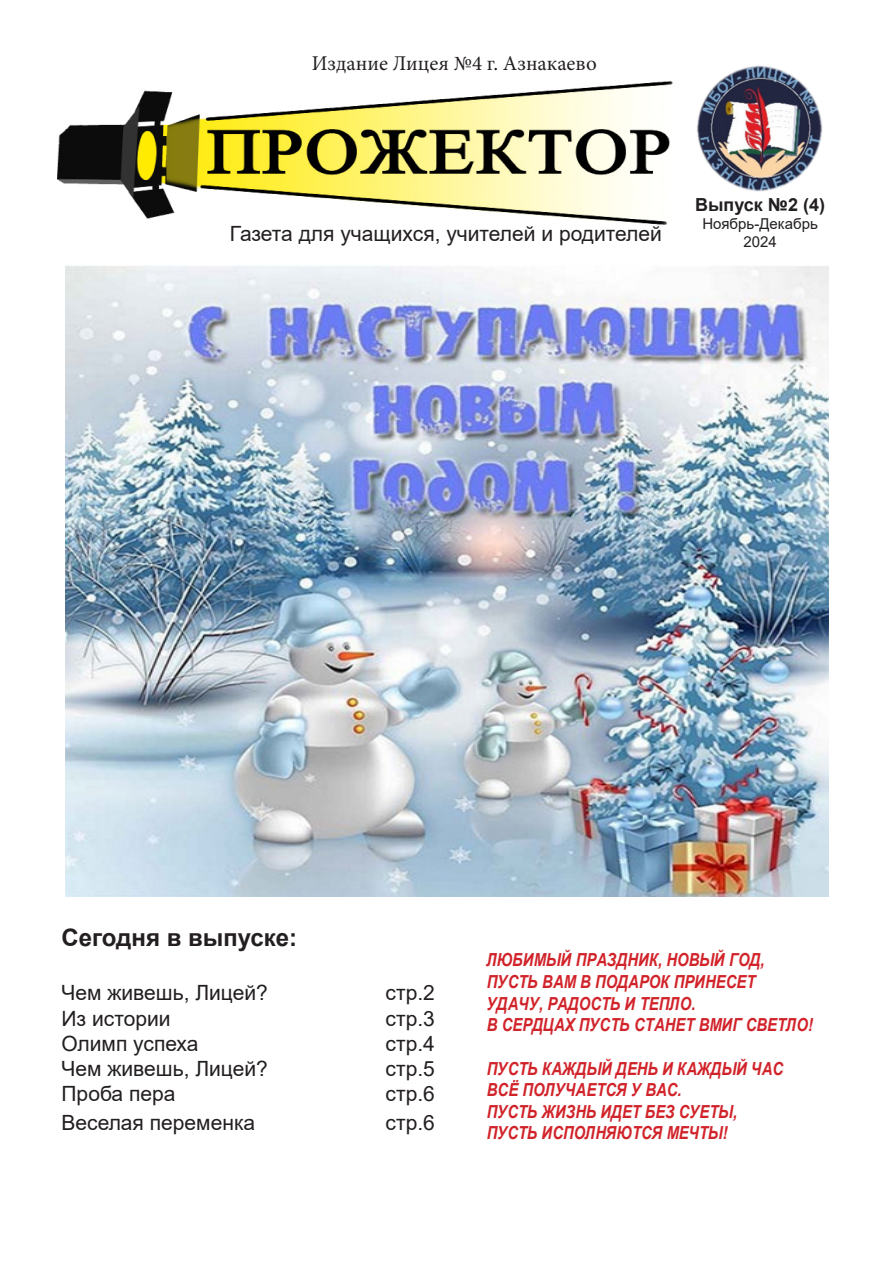
<style>
.page{position:relative;width:893px;height:1263px;background:#fff}
.page>*{position:absolute;margin:0;border:0;box-sizing:border-box;transform-origin:0 0}
.t1{font:700 24px "Arial";color:#231f20}
.t2{font:21px "Arial";color:#231f20}
.t3{font:21px "Minion Pro";color:#231f20}
.t4{font:italic 700 18px "Arial Narrow";color:#d1232a}
.t5{font:700 18px "Arial";color:#231f20}
.t6{font:15px "Arial";color:#231f20}
</style>
<div class="page">
<img style="left:58px;top:81px;width:615px;height:144px">
<img style="left:697px;top:65px;width:126px;height:127px">
<img style="left:66px;top:266px;width:762px;height:631px">
<p class="t3" style="left:312px;top:50px;width:286px">Издание Лицея №4 г. Азнакаево</p>
<p class="t5" style="left:695px;top:192px;width:131px">Выпуск №2 (4)</p>
<p class="t6" style="left:702px;top:213px;width:117px">Ноябрь-Декабрь</p>
<p class="t2" style="left:230px;top:219px;width:434px">Газета для учащихся, учителей и родителей</p>
<p class="t6" style="left:743px;top:231px;width:35px">2024</p>
<p class="t1" style="left:62px;top:921px;width:237px">Сегодня в выпуске:</p>
<p class="t2" style="left:62px;top:978px;width:208px">Чем живешь, Лицей?</p>
<p class="t2" style="left:386px;top:978px;width:51px">стр.2</p>
<p class="t2" style="left:62px;top:1004px;width:110px">Из истории</p>
<p class="t2" style="left:386px;top:1004px;width:51px">стр.3</p>
<p class="t2" style="left:62px;top:1029px;width:139px">Олимп успеха</p>
<p class="t2" style="left:386px;top:1029px;width:51px">стр.4</p>
<p class="t2" style="left:62px;top:1054px;width:208px">Чем живешь, Лицей?</p>
<p class="t2" style="left:386px;top:1054px;width:51px">стр.5</p>
<p class="t2" style="left:62px;top:1079px;width:115px">Проба пера</p>
<p class="t2" style="left:386px;top:1079px;width:51px">стр.6</p>
<p class="t2" style="left:62px;top:1108px;width:195px">Веселая переменка</p>
<p class="t2" style="left:386px;top:1108px;width:51px">стр.6</p>
<p class="t4" style="left:487px;top:946px;width:279px">ЛЮБИМЫЙ ПРАЗДНИК, НОВЫЙ ГОД,</p>
<p class="t4" style="left:487px;top:968px;width:270px">ПУСТЬ ВАМ В ПОДАРОК ПРИНЕСЕТ</p>
<p class="t4" style="left:487px;top:990px;width:210px">УДАЧУ, РАДОСТЬ И ТЕПЛО.</p>
<p class="t4" style="left:487px;top:1011px;width:328px">В СЕРДЦАХ ПУСТЬ СТАНЕТ ВМИГ СВЕТЛО!</p>
<p class="t4" style="left:487px;top:1054px;width:298px">ПУСТЬ КАЖДЫЙ ДЕНЬ И КАЖДЫЙ ЧАС</p>
<p class="t4" style="left:487px;top:1076px;width:196px">ВСЁ ПОЛУЧАЕТСЯ У ВАС.</p>
<p class="t4" style="left:487px;top:1098px;width:252px">ПУСТЬ ЖИЗНЬ ИДЕТ БЕЗ СУЕТЫ,</p>
<p class="t4" style="left:487px;top:1119px;width:242px">ПУСТЬ ИСПОЛНЯЮТСЯ МЕЧТЫ!</p>
</div>
